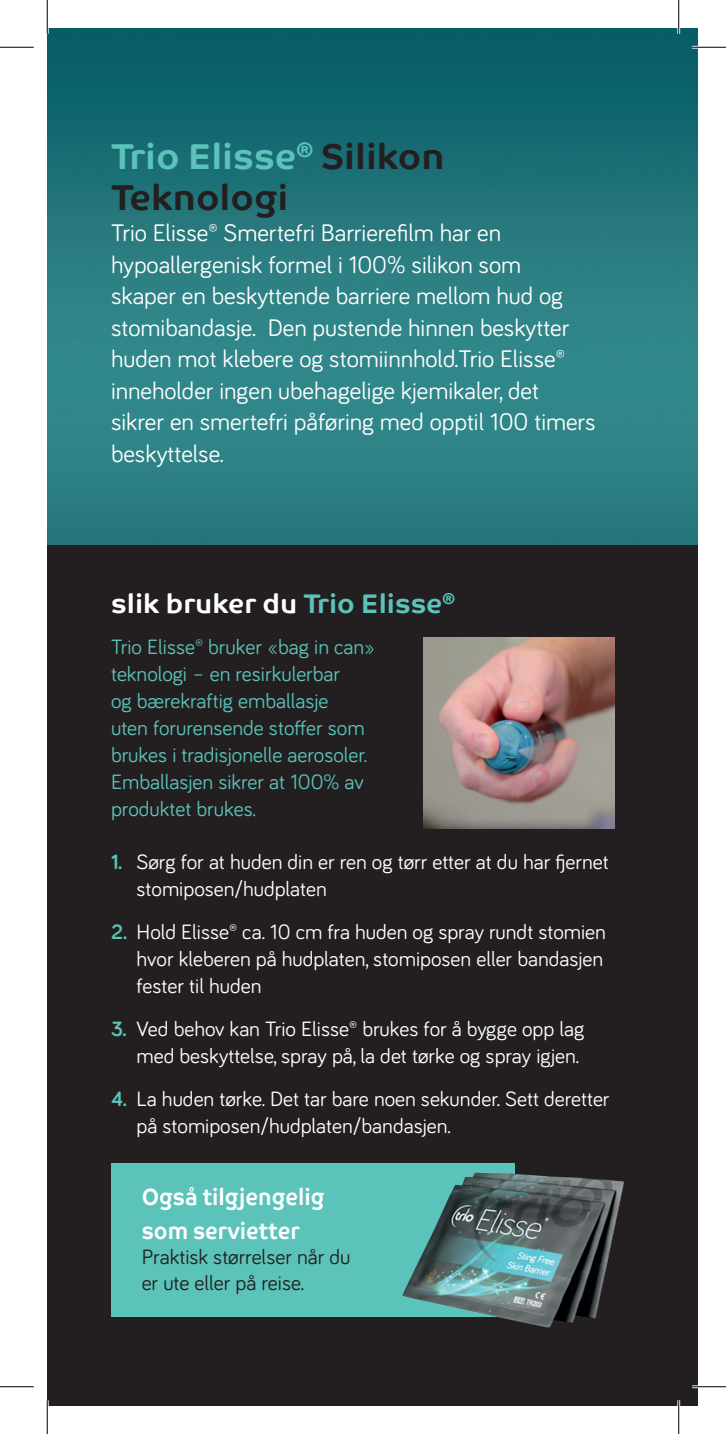
<style>
.page{position:relative;width:726px;height:1434px;background:#fff}
.page>*{position:absolute;margin:0;border:0;box-sizing:border-box;transform-origin:0 0}
.t1{font:700 36px/40.5px "Co Text";color:#231f20}
.t2{font:700 27px "Co Text";color:#fff}
.t3{font:24.75px/31.5px "Bariol";color:#fff}
.t4{font:700 23.62px/33.8px "Co Text";color:#fff;scale:.89 1}
.t5{font:21.38px/27px "Bariol";color:#fff}
.t6{font:21.38px/27px "Bariol";color:#5bc3b9}
.t7{font:21.38px/25.9px "Bariol";color:#231f20}
.s1{color:#5bc3b9}
.s2{font-weight:700;color:#5bc3b9}
</style>
<div class="page">
<div style="left:47px;top:542px;width:651px;height:864px;background:#231f20"></div>
<div style="left:111px;top:1163px;width:403px;height:153px;background:#5bc3b9"></div>
<img style="left:47px;top:28px;width:651px;height:517px">
<img style="left:402px;top:1173px;width:222px;height:154px">
<img style="left:424px;top:637px;width:191px;height:192px">
<hr style="left:692px;top:46px;width:34px;height:3px;background:#fff">
<hr style="left:692px;top:1385px;width:34px;height:3px;background:#fff">
<hr style="left:46px;top:0;width:3px;height:34px;background:#fff">
<hr style="left:46px;top:1400px;width:3px;height:34px;background:#fff">
<hr style="left:677px;top:0;width:3px;height:34px;background:#fff">
<hr style="left:677px;top:1400px;width:3px;height:34px;background:#fff">
<hr style="left:0;top:47px;width:34px;height:1px;background:#000">
<hr style="left:692px;top:47px;width:34px;height:1px;background:#000">
<hr style="left:0;top:1386px;width:34px;height:1px;background:#000">
<hr style="left:692px;top:1386px;width:34px;height:1px;background:#000">
<hr style="left:47px;top:0;width:1px;height:34px;background:#000">
<hr style="left:47px;top:1400px;width:1px;height:34px;background:#000">
<hr style="left:678px;top:0;width:1px;height:34px;background:#000">
<hr style="left:678px;top:1400px;width:1px;height:34px;background:#000">
<p class="t1" style="left:111px;top:137px;width:335px"><span class="s1">Trio Elisse</span><sup>®</sup> Silikon<br>Teknologi</p>
<p class="t3" style="left:111px;top:216px;width:486px">Trio Elisse® Smertefri Barrierefilm har en hypoallergenisk formel i 100% silikon som<br>skaper en beskyttende barriere mellom hud og stomibandasje. Den pustende hinnen beskytter huden mot klebere og stomiinnhold.Trio Elisse® inneholder ingen ubehagelige kjemikaler, det sikrer en smertefri påføring med opptil 100 timers beskyttelse.</p>
<p class="t2" style="left:111px;top:587px;width:346px">slik bruker du <span class="s1">Trio Elisse</span><sup>®</sup></p>
<p class="t6" style="left:111px;top:632px;width:266px">Trio Elisse® bruker «bag in can» teknologi – en resirkulerbar<br>og bærekraftig emballasje<br>uten forurensende stoffer som brukes i tradisjonelle aerosoler.<br>Emballasjen sikrer at 100% av produktet brukes.</p>
<p class="t5" style="left:137px;top:847px;width:474px;text-indent:-26px"><span class="s2">1.</span> Sørg for at huden din er ren og tørr etter at du har fjernet stomiposen/hudplaten</p>
<p class="t5" style="left:137px;top:917px;width:471px;text-indent:-26px"><span class="s2">2.</span> Hold Elisse® ca. 10 cm fra huden og spray rundt stomien hvor kleberen på hudplaten, stomiposen eller bandasjen fester til huden</p>
<p class="t5" style="left:111px;top:1014px;width:475px;text-align:right"><span class="s2">3.</span> Ved behov kan Trio Elisse® brukes for å bygge opp lag med beskyttelse, spray på, la det tørke og spray igjen.</p>
<p class="t5" style="left:137px;top:1084px;width:474px;text-indent:-26px"><span class="s2">4.</span> La huden tørke. Det tar bare noen sekunder. Sett deretter på stomiposen/hudplaten/bandasjen.</p>
<p class="t4" style="left:142px;top:1180px;width:207px">Også tilgjengelig som servietter</p>
<p class="t7" style="left:142px;top:1243px;width:210px">Praktisk størrelser når du er ute eller på reise.</p>
</div>
